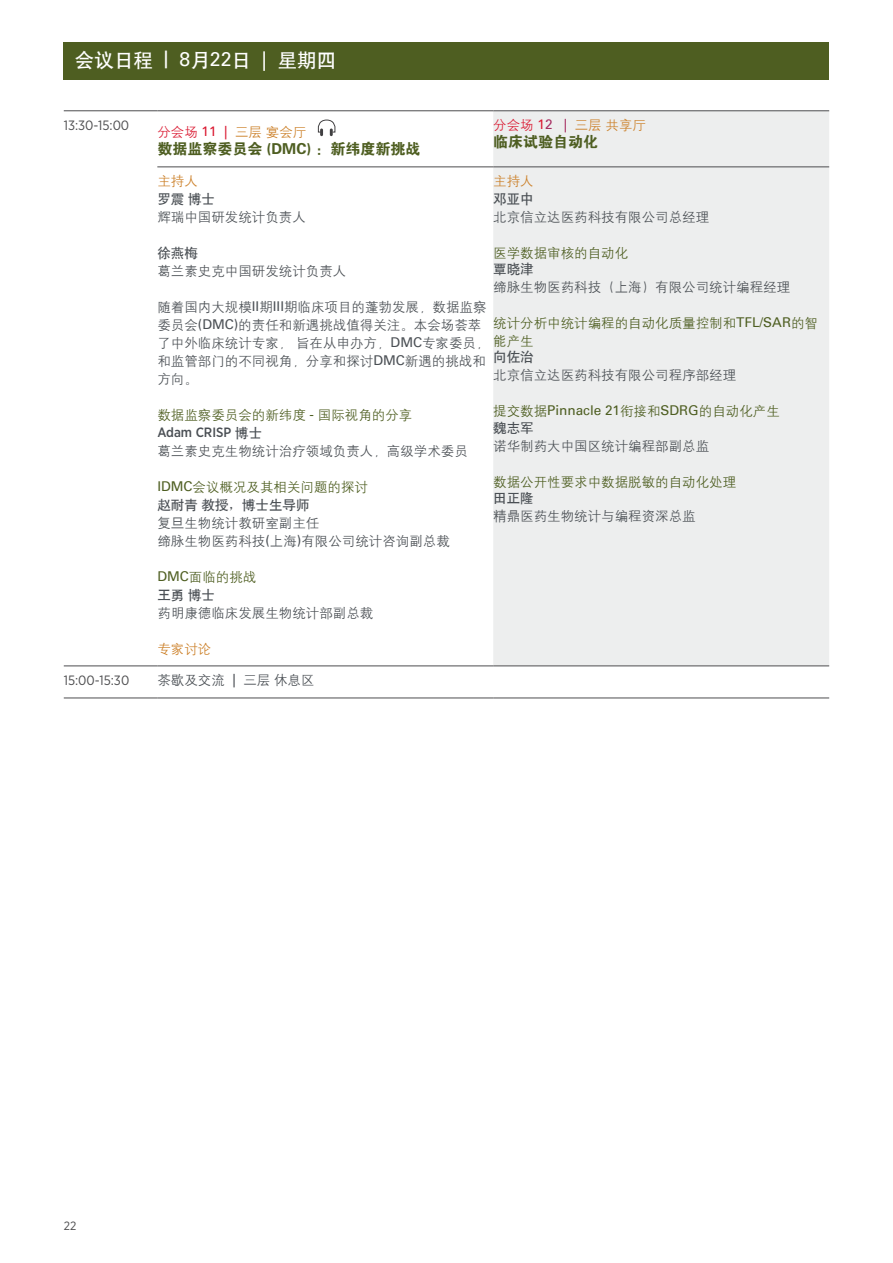
<style>
.page{position:relative;width:893px;height:1263px;background:#fff}
.page>*{position:absolute;margin:0;border:0;box-sizing:border-box;transform-origin:0 0}
.t1{font:19.5px "H Yb 1 gj";color:#fff}
.t2{font:15px "FZDHTK GBK1 0";color:#4e5e21}
.t3{font:13.5px/18px "H Yg 2 gj";color:#4a4f54}
.t4{font:13.5px/18px "H Yg 2 gj";color:#4e5e21}
.t5{font:13.5px "H Yb 1 gj";color:#4a4f54}
.t6{font:13.5px "H Yg 2 gj";color:#cb7e25}
.t7{font:13.5px "Univers";color:#4e5e21}
.t8{font:13.5px "Gotham Narrow";color:#4d4d4f}
.t9{font:500 13.5px "Gotham Narrow";color:#4a4f54}
.t10{font:12px "Gotham Narrow";color:#4d4d4f}
.s1{font-family:"Gotham Narrow";font-weight:500}
.s2{font-family:"Univers"}
.s3{color:#da1a32}
.s4{font-family:"Univers";color:#da1a32}
.s5{font-family:"Univers";color:#a62c60}
.s6{font-family:"H Yg 2 gj"}
.s7{font-family:"H Yb 1 gj";font-weight:400}
.s8{font-family:"Sim Sun"}
</style>
<div class="page">
<div style="left:64px;top:42px;width:765px;height:38px;background:#4e5e21"></div>
<div style="left:493px;top:112px;width:336px;height:554px;background:#edeeee"></div>
<hr style="left:64px;top:111px;width:93px;height:1px;background:#4d4d4f">
<hr style="left:157px;top:111px;width:336px;height:1px;background:#4d4d4f">
<hr style="left:493px;top:111px;width:336px;height:1px;background:#4d4d4f">
<hr style="left:157px;top:167px;width:336px;height:1px;background:#4d4d4f">
<hr style="left:493px;top:167px;width:336px;height:1px;background:#4d4d4f">
<hr style="left:64px;top:666px;width:93px;height:1px;background:#4d4d4f">
<hr style="left:157px;top:666px;width:336px;height:1px;background:#4d4d4f">
<hr style="left:493px;top:666px;width:336px;height:1px;background:#4d4d4f">
<hr style="left:64px;top:698px;width:93px;height:1px;background:#4d4d4f">
<hr style="left:157px;top:698px;width:336px;height:1px;background:#4d4d4f">
<hr style="left:493px;top:698px;width:336px;height:1px;background:#4d4d4f">
<svg style="left:318px;top:119px;width:18px;height:17px"></svg>
<h1 class="t1" style="left:75px;top:51px;width:263px">会议日程 <span class="s1">|</span> <span class="s2">8</span>月<span class="s2">22</span>日 <span class="s2">|</span> 星期四</h1>
<p class="t8" style="left:64px;top:117px;width:67px">13:30-15:00</p>
<p class="t6" style="left:157px;top:125px;width:151px"><span class="s3">分会场</span> <span class="s4">11 |</span> 三层宴会厅</p>
<p class="t2" style="left:157px;top:141px;width:265px">数据监察委员会 (DMC) ：新纬度新挑战</p>
<p class="t6" style="left:493px;top:118px;width:154px"><span class="s3">分会场</span> <span class="s4">1</span><span class="s5">2 |</span> 三层共享厅</p>
<p class="t2" style="left:493px;top:134px;width:106px">临床试验自动化</p>
<p class="t6" style="left:493px;top:174px;width:42px">主持人</p>
<p class="t5" style="left:493px;top:192px;width:42px">邓亚中</p>
<p class="t3" style="left:493px;top:208px;width:217px">北京信立达医药科技有限公司总经理</p>
<p class="t4" style="left:493px;top:244px;width:136px">医学数据审核的自动化</p>
<p class="t5" style="left:493px;top:262px;width:42px">覃晓津</p>
<p class="t3" style="left:493px;top:278px;width:298px">缔脉生物医药科技（上海）有限公司统计编程经理</p>
<p class="t4" style="left:493px;top:314px;width:326px">统计分析中统计编程的自动化质量控制和<span class="s2">TFL/SAR</span>的智能产生</p>
<p class="t5" style="left:493px;top:351px;width:42px">向佐治</p>
<p class="t3" style="left:493px;top:366px;width:244px">北京信立达医药科技有限公司程序部经理</p>
<p class="t7" style="left:493px;top:403px;width:288px"><span class="s6">提交数据</span>Pinnacle 21<span class="s6">衔接和</span>SDRG<span class="s6">的自动化产生</span></p>
<p class="t5" style="left:493px;top:421px;width:42px">魏志军</p>
<p class="t3" style="left:493px;top:437px;width:217px">诺华制药大中国区统计编程部副总监</p>
<p class="t4" style="left:493px;top:473px;width:244px">数据公开性要求中数据脱敏的自动化处理</p>
<p class="t5" style="left:493px;top:491px;width:42px">田正隆</p>
<p class="t3" style="left:493px;top:507px;width:204px">精鼎医药生物统计与编程资深总监</p>
<p class="t6" style="left:157px;top:174px;width:42px">主持人</p>
<p class="t5" style="left:157px;top:192px;width:59px">罗震博士</p>
<p class="t3" style="left:157px;top:208px;width:150px">辉瑞中国研发统计负责人</p>
<p class="t5" style="left:157px;top:246px;width:42px">徐燕梅</p>
<p class="t3" style="left:157px;top:262px;width:190px">葛兰素史克中国研发统计负责人</p>
<p class="t3" style="left:157px;top:298px;width:334px">随着国内大规模<span class="s2">II</span>期<span class="s2">III</span>期临床项目的蓬勃发展，数据监察委员会<span class="s2">(DMC)</span>的责任和新遇挑战值得关注。本会场荟萃了中外临床统计专家，旨在从申办方，<span class="s2">DMC</span>专家委员，和监管部门的不同视角，分享和探讨<span class="s2">DMC</span>新遇的挑战和方向。</p>
<p class="t4" style="left:157px;top:406px;width:257px">数据监察委员会的新纬度 <span class="s2">-</span> 国际视角的分享</p>
<p class="t9" style="left:157px;top:424px;width:106px">Adam CRISP <span class="s7">博士</span></p>
<p class="t3" style="left:157px;top:442px;width:312px">葛兰素史克生物统计治疗领域负责人，高级学术委员</p>
<p class="t4" style="left:157px;top:478px;width:212px"><span class="s2">IDMC</span>会议概况及其相关问题的探讨</p>
<p class="t5" style="left:157px;top:498px;width:154px">赵耐青教授<span class="s8">，</span>博士生导师</p>
<p class="t3" style="left:157px;top:514px;width:294px">复旦生物统计教研室副主任<br>缔脉生物医药科技<span class="s2">(</span>上海<span class="s2">)</span>有限公司统计咨询副总裁</p>
<p class="t4" style="left:157px;top:568px;width:100px"><span class="s2">DMC</span>面临的挑战</p>
<p class="t5" style="left:157px;top:588px;width:59px">王勇博士</p>
<p class="t3" style="left:157px;top:604px;width:217px">药明康德临床发展生物统计部副总裁</p>
<p class="t6" style="left:157px;top:642px;width:55px">专家讨论</p>
<p class="t8" style="left:64px;top:672px;width:67px">15:00-15:30</p>
<p class="t3" style="left:157px;top:671px;width:159px">茶歇及交流 <span class="s2">|</span> 三层休息区</p>
<p class="t10" style="left:64px;top:1218px;width:14px">22</p>
</div>
